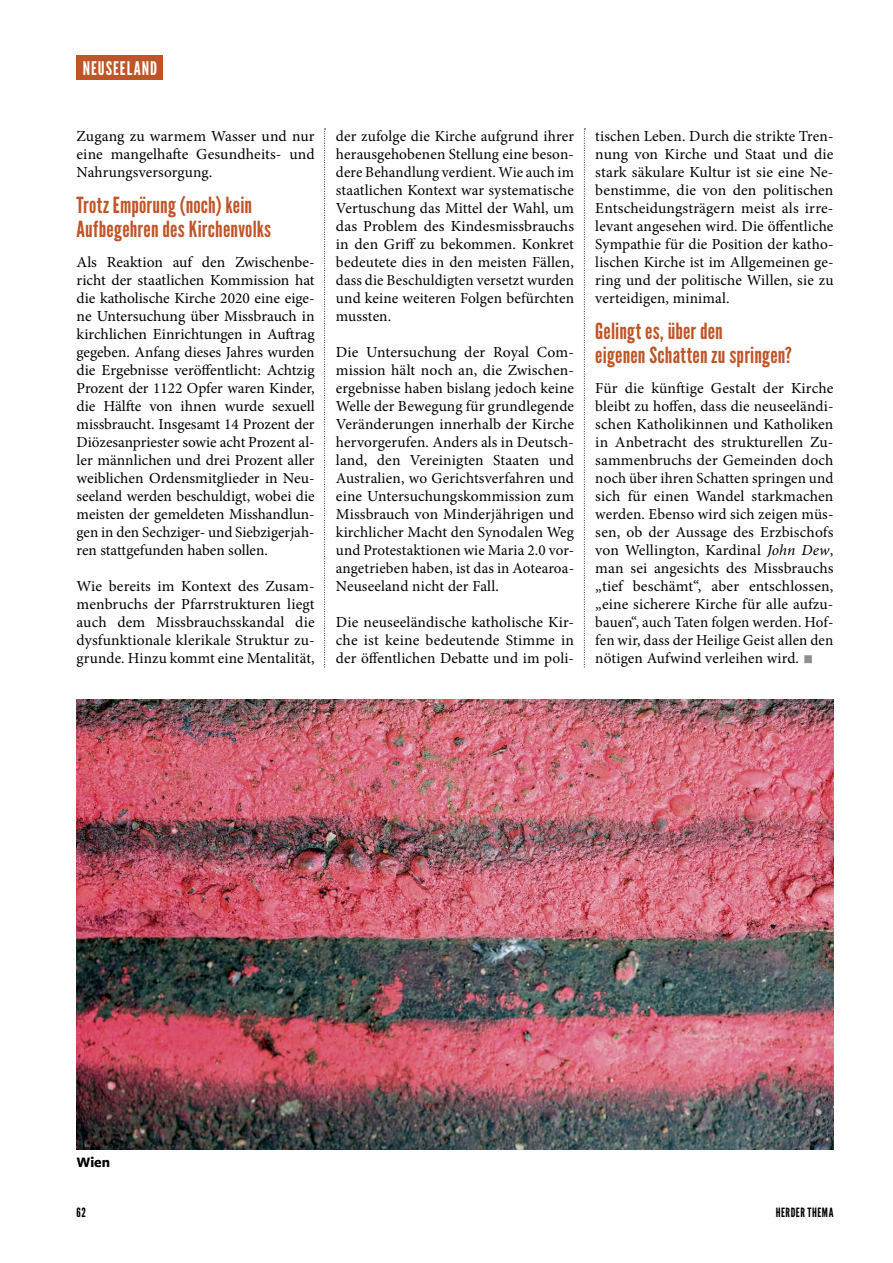
<style>
.page{position:relative;width:893px;height:1263px;background:#fff}
.page>*{position:absolute;margin:0;border:0;box-sizing:border-box;transform-origin:0 0}
.t1{font:22.2px/24px "League Gothic";letter-spacing:.01em;color:#bf5427}
.t2{font:18.75px "League Gothic";letter-spacing:.055em;color:#fff}
.t3{font:15.3px/18px "Minion Pro";letter-spacing:.01em;color:#000;text-align:justify}
.t4{font:700 15px "Freight Sans Pro";color:#000}
.t5{font:12.75px "League Gothic";letter-spacing:.04em;color:#000}
.s1{font-style:italic}
.s2{font-size:27px;color:#8f908f}
</style>
<div class="page">
<svg style="left:324px;top:129px;width:2px;height:540px"></svg>
<svg style="left:584px;top:129px;width:1px;height:540px"></svg>
<img style="left:77px;top:699px;width:756px;height:450px">
<div style="left:77px;top:55px;width:86px;height:25px;background:#bf5427"></div>
<p class="t2" style="left:83px;top:57px;width:76px">NEUSEELAND</p>
<p class="t3" style="left:77px;top:127px;width:240px">Zugang zu warmem Wasser und nur eine mangelhafte Gesundheits- und Nahrungsversorgung.</p>
<h1 class="t1" style="left:77px;top:193px;width:196px">Trotz Empörung (noch) kein<br>Aufbegehren des Kirchenvolks</h1>
<p class="t3" style="left:77px;top:253px;width:240px">Als Reaktion auf den Zwischenbe&shy;richt der staatlichen Kommission hat die katholische Kirche 2020 eine eige&shy;ne Untersuchung über Missbrauch in kirchlichen Einrichtungen in Auftrag gegeben. Anfang dieses Jahres wurden die Ergebnisse veröffentlicht: Achtzig Prozent der 1122 Opfer waren Kinder, die Hälfte von ihnen wurde sexuell missbraucht. Insgesamt 14 Prozent der Diözesanpriester sowie acht Prozent al&shy;ler männlichen und drei Prozent aller weiblichen Ordensmitglieder in Neu&shy;seeland werden beschuldigt, wobei die meisten der gemeldeten Misshandlun&shy;gen in den Sechziger- und Siebzigerjah&shy;ren stattgefunden haben sollen.</p>
<p class="t3" style="left:77px;top:577px;width:240px">Wie bereits im Kontext des Zusam&shy;menbruchs der Pfarrstrukturen liegt auch dem Missbrauchsskandal die dysfunktionale klerikale Struktur zu&shy;grunde. Hinzu kommt eine Mentalität,</p>
<p class="t3" style="left:336px;top:127px;width:240px">der zufolge die Kirche aufgrund ihrer herausgehobenen Stellung eine beson&shy;dere Behandlung verdient. Wie auch im staatlichen Kontext war systematische Vertuschung das Mittel der Wahl, um das Problem des Kindesmissbrauchs in den Griff zu bekommen. Konkret bedeutete dies in den meisten Fällen, dass die Beschuldigten versetzt wurden und keine weiteren Folgen befürchten mussten.</p>
<p class="t3" style="left:336px;top:343px;width:240px">Die Untersuchung der Royal Com&shy;mission hält noch an, die Zwischen&shy;ergebnisse haben bislang jedoch keine Welle der Bewegung für grundlegende Veränderungen innerhalb der Kirche hervorgerufen. Anders als in Deutsch&shy;land, den Vereinigten Staaten und Australien, wo Gerichtsverfahren und eine Untersuchungskommission zum Missbrauch von Minderjährigen und kirchlicher Macht den Synodalen Weg und Protestaktionen wie Maria 2.0 vor&shy;angetrieben haben, ist das in Aotearoa-Neuseeland nicht der Fall.</p>
<p class="t3" style="left:336px;top:613px;width:240px">Die neuseeländische katholische Kir&shy;che ist keine bedeutende Stimme in der öffentlichen Debatte und im poli-</p>
<p class="t3" style="left:595px;top:127px;width:240px">tischen Leben. Durch die strikte Tren&shy;nung von Kirche und Staat und die stark säkulare Kultur ist sie eine Ne&shy;benstimme, die von den politischen Entscheidungsträgern meist als irre&shy;levant angesehen wird. Die öffentliche Sympathie für die Position der katho&shy;lischen Kirche ist im Allgemeinen ge&shy;ring und der politische Willen, sie zu verteidigen, minimal.</p>
<h1 class="t1" style="left:595px;top:319px;width:198px">Gelingt es, über den<br>eigenen Schatten zu springen?</h1>
<p class="t3" style="left:595px;top:379px;width:240px">Für die künftige Gestalt der Kirche bleibt zu hoffen, dass die neuseeländi&shy;schen Katholikinnen und Katholiken in Anbetracht des strukturellen Zu&shy;sammenbruchs der Gemeinden doch noch über ihren Schatten springen und sich für einen Wandel starkmachen werden. Ebenso wird sich zeigen müs&shy;sen, ob der Aussage des Erzbischofs von Wellington, Kardinal <span class="s1">John Dew</span>, man sei angesichts des Missbrauchs „tief beschämt“, aber entschlossen, „eine sicherere Kirche für alle aufzu&shy;bauen“, auch Taten folgen werden. Hof&shy;fen wir, dass der Heilige Geist allen den nötigen Aufwind verleihen wird. <span class="s2">■</span></p>
<p class="t4" style="left:77px;top:1151px;width:35px">Wien</p>
<p class="t5" style="left:77px;top:1205px;width:11px">62</p>
<p class="t5" style="left:776px;top:1205px;width:59px">HERDER THEMA</p>
</div>
